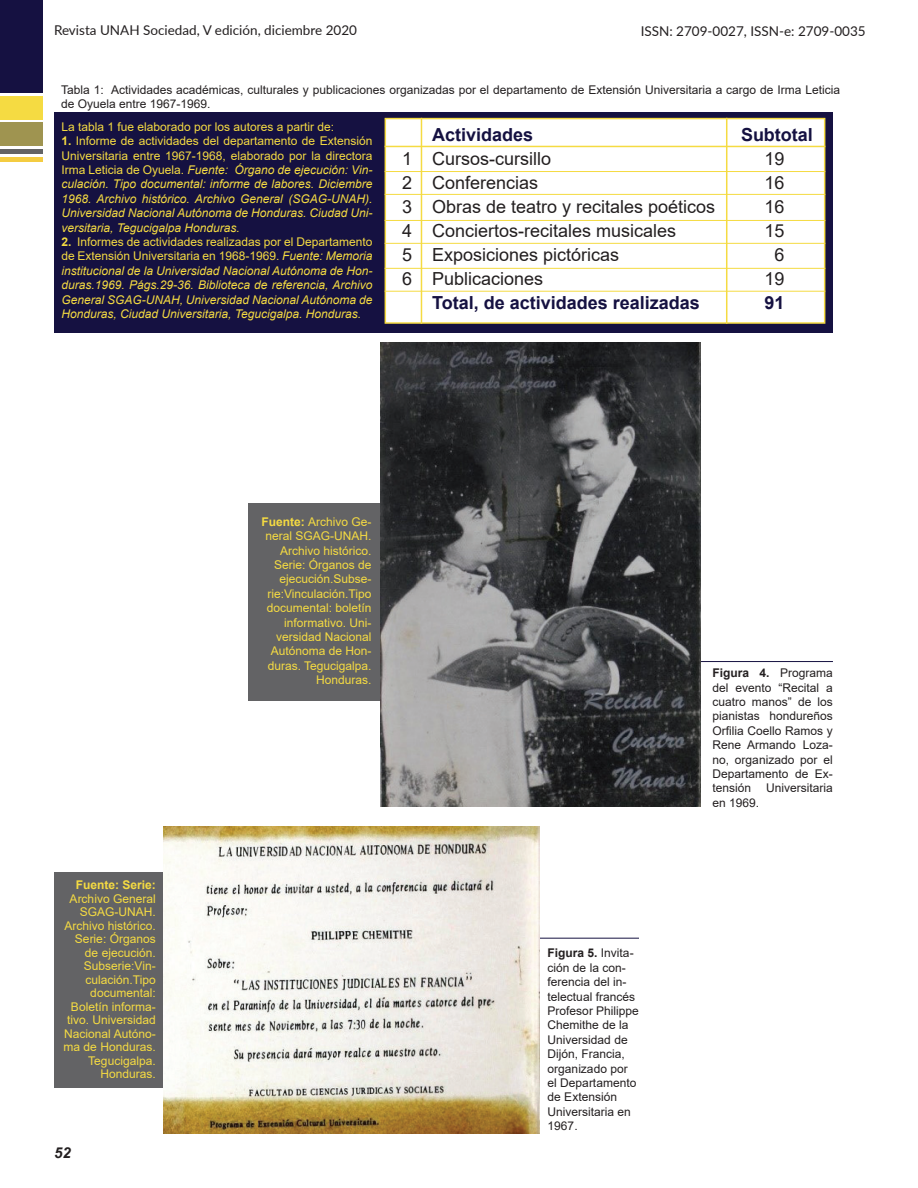
<style>
.page{position:relative;width:918px;height:1188px;background:#fff}
.page>*{position:absolute;margin:0;border:0;box-sizing:border-box;transform-origin:0 0}
.t1{font:18px "Arial";color:#231f20}
.t2{font:700 18px "Arial";color:#151141}
.t3{font:italic 700 15px "Arial";color:#231f20}
.t4{font:13.5px "Lato";color:#231f20}
.t5{font:italic 12px/14.4px "Arial";color:#f5db42;text-align:justify}
.t6{font:12px/14.4px "Arial";color:#231f20}
.t7{font:12px/13.5px "Arial";color:#f5db42;text-align:right}
.t8{font:700 12px "Arial";color:#f5db42}
.s1{font-weight:700;font-style:normal}
.s2{font-style:normal}
.s3{font-weight:700}
</style>
<div class="page">
<div style="left:0;top:0;width:43px;height:92px;background:#151141"></div>
<div style="left:0;top:96px;width:43px;height:23px;background:#f5db42"></div>
<div style="left:0;top:123px;width:43px;height:23px;background:#9f9450"></div>
<div style="left:0;top:149px;width:43px;height:5px;background:#636365"></div>
<hr style="left:0;top:157px;width:43px;height:4px;background:#f4cc41">
<hr style="left:554px;top:661px;width:279px;height:1px;background:#151141">
<hr style="left:360px;top:938px;width:279px;height:1px;background:#151141">
<div style="left:248px;top:503px;width:139px;height:198px;background:#636365"></div>
<div style="left:54px;top:873px;width:134px;height:215px;background:#636365"></div>
<img style="left:380px;top:343px;width:321px;height:464px">
<img style="left:164px;top:827px;width:375px;height:307px">
<div style="left:54px;top:112px;width:779px;height:221px;background:#151141"></div>
<div style="left:385px;top:118px;width:440px;height:206px;background:#fff;border:2px solid #f5db42"></div>
<hr style="left:385px;top:146px;width:440px;height:1px;background:#f5db42">
<hr style="left:385px;top:171px;width:440px;height:1px;background:#f5db42">
<hr style="left:385px;top:194px;width:440px;height:1px;background:#f5db42">
<hr style="left:385px;top:220px;width:440px;height:1px;background:#f5db42">
<hr style="left:385px;top:243px;width:440px;height:1px;background:#f5db42">
<hr style="left:385px;top:268px;width:440px;height:1px;background:#f5db42">
<hr style="left:385px;top:291px;width:440px;height:1px;background:#f5db42">
<hr style="left:421px;top:118px;width:1px;height:206px;background:#f5db42">
<hr style="left:726px;top:118px;width:1px;height:206px;background:#f5db42">
<p class="t4" style="left:54px;top:21px;width:305px">Revista UNAH Sociedad, V edición, diciembre 2020</p>
<p class="t4" style="left:641px;top:21px;width:226px">ISSN: 2709-0027, ISSN-e: 2709-0035</p>
<p class="t6" style="left:61px;top:82px;width:780px">Tabla 1: Actividades académicas, culturales y publicaciones organizadas por el departamento de Extensión Universitaria a cargo de Irma Leticia de Oyuela entre 1967-1969.</p>
<h1 class="t2" style="left:432px;top:122px;width:103px">Actividades</h1>
<h1 class="t2" style="left:741px;top:122px;width:73px">Subtotal</h1>
<h1 class="t1" style="left:402px;top:147px;width:151px">1 Cursos-cursillo</h1>
<h1 class="t1" style="left:765px;top:147px;width:22px">19</h1>
<h1 class="t1" style="left:402px;top:171px;width:138px">2 Conferencias</h1>
<h1 class="t1" style="left:765px;top:171px;width:22px">16</h1>
<h1 class="t1" style="left:402px;top:195px;width:315px">3 Obras de teatro y recitales poéticos</h1>
<h1 class="t1" style="left:765px;top:195px;width:22px">16</h1>
<h1 class="t1" style="left:402px;top:219px;width:276px">4 Conciertos-recitales musicales</h1>
<h1 class="t1" style="left:765px;top:219px;width:22px">15</h1>
<h1 class="t1" style="left:402px;top:243px;width:219px">5 Exposiciones pictóricas</h1>
<h1 class="t1" style="left:775px;top:243px;width:12px">6</h1>
<h1 class="t1" style="left:402px;top:267px;width:143px">6 Publicaciones</h1>
<h1 class="t1" style="left:765px;top:267px;width:22px">19</h1>
<h1 class="t2" style="left:432px;top:290px;width:269px">Total, de actividades realizadas</h1>
<h1 class="t2" style="left:765px;top:290px;width:22px">91</h1>
<p class="t7" style="left:61px;top:120px;width:274px">La tabla 1 fue elaborado por los autores a partir de:</p>
<p class="t5" style="left:61px;top:134px;width:312px"><span class="s1">1.</span> <span class="s2">Informe de actividades del departamento de Extensión Universitaria entre 1967-1968, elaborado por la directora Irma Leticia de Oyuela.</span> Fuente: Órgano de ejecución: Vin&shy;culación. Tipo documental: informe de labores. Diciembre 1968. Archivo histórico. Archivo General (SGAG-UNAH).<br>Universidad Nacional Autónoma de Honduras. Ciudad Uni&shy;versitaria, Tegucigalpa Honduras.</p>
<p class="t5" style="left:61px;top:235px;width:312px"><span class="s1">2.</span> <span class="s2">Informes de actividades realizadas por el Departamento de Extensión Universitaria en 1968-1969.</span> Fuente: Memoria institucional de la Universidad Nacional Autónoma de Hon&shy;duras.1969. Págs.29-36. Biblioteca de referencia, Archivo General SGAG-UNAH, Universidad Nacional Autónoma de Honduras, Ciudad Universitaria, Tegucigalpa. Honduras.</p>
<p class="t8" style="left:76px;top:877px;width:82px">Fuente: Serie:</p>
<p class="t7" style="left:64px;top:892px;width:94px">Archivo General<br>SGAG-UNAH.<br>Archivo histórico.<br>Serie: Órganos de ejecución.<br>Subserie:Vin&shy;culación.Tipo documental:<br>Boletín informa&shy;tivo. Universidad<br>Nacional Autóno&shy;ma de Honduras.<br>Tegucigalpa.<br>Honduras.</p>
<p class="t3" style="left:54px;top:1142px;width:18px">52</p>
<p class="t7" style="left:262px;top:514px;width:112px;line-height:14.4px"><span class="s3">Fuente:</span> Archivo Ge&shy;neral SGAG-UNAH.<br>Archivo histórico.<br>Serie: Órganos de ejecución.Subse&shy;rie:Vinculación.Tipo documental: boletín informativo. Uni&shy;versidad Nacional<br>Autónoma de Hon&shy;duras. Tegucigalpa.<br>Honduras.</p>
<p class="t6" style="left:548px;top:946px;width:93px"><span class="s3">Figura 5.</span> Invita&shy;ción de la con&shy;ferencia del in&shy;telectual francés<br>Profesor Philippe<br>Chemithe de la<br>Universidad de<br>Dijón, Francia, organizado por el Departamento de Extensión<br>Universitaria en<br>1967.</p>
<p class="t6" style="left:712px;top:666px;width:122px;text-align:justify"><span class="s3">Figura 4.</span> Programa del evento “Recital a cuatro manos” de los pianistas hondureños Orfilia Coello Ramos y Rene Armando Loza&shy;no, organizado por el Departamento de Ex&shy;tensión</p>
<p class="t6" style="left:766px;top:781px;width:68px">Universitaria</p>
<p class="t6" style="left:712px;top:795px;width:48px">en 1969.</p>
</div>
